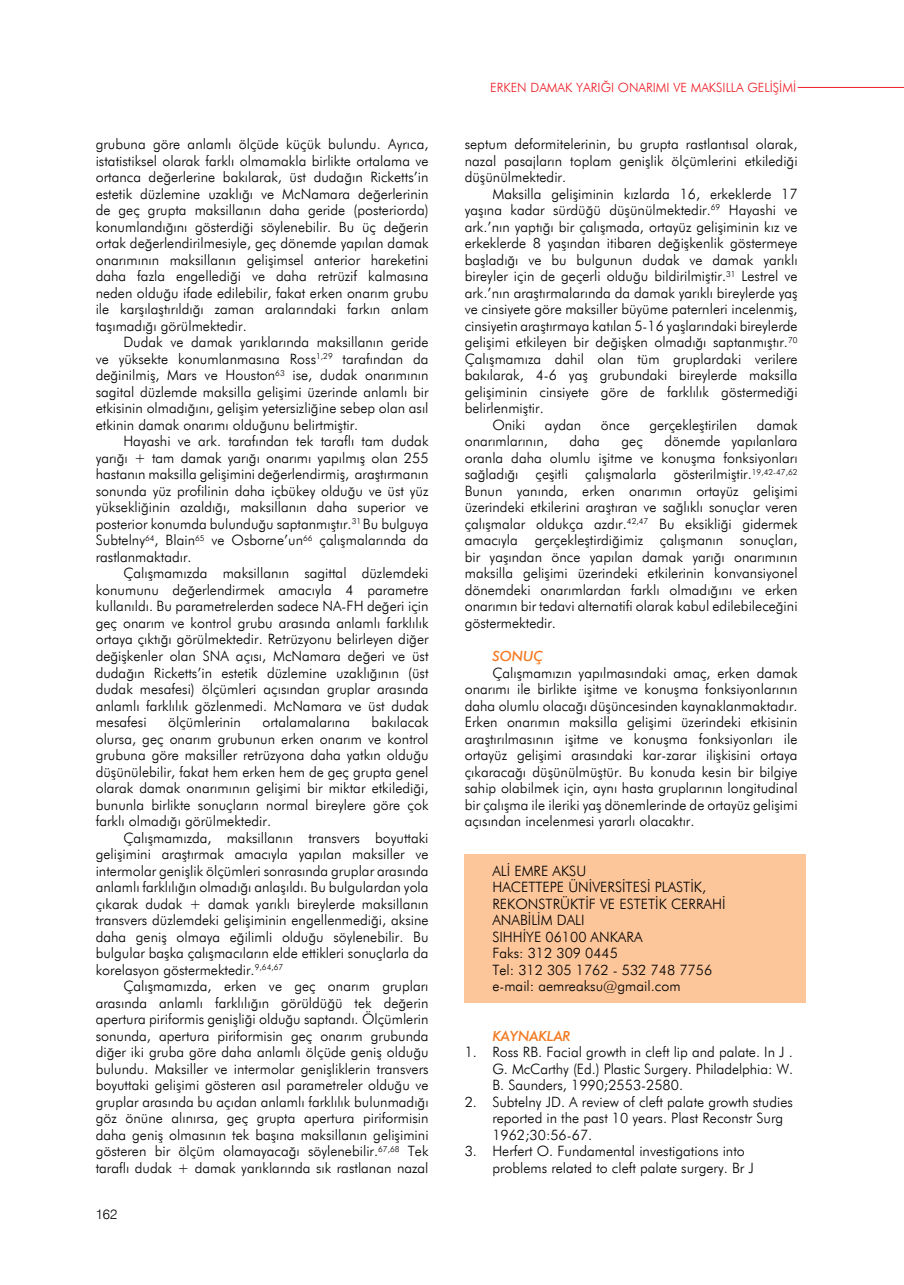
<style>
.page{position:relative;width:904px;height:1285px;background:#fff}
.page>*{position:absolute;margin:0;border:0;box-sizing:border-box;transform-origin:0 0}
.t1{font:300 14.25px/16.5px "Futura BT";color:#000;text-align:justify}
.t2{font:italic 500 14.25px "Futura BT";color:#f47920}
.t3{font:300 13.5px "Swiss 721 BT";color:#000}
.t4{font:300 12.75px "Futura BT";color:#ed1c24}
</style>
<div class="page">
<div style="left:465px;top:854px;width:341px;height:148px;background:#fcc59a"></div>
<hr style="left:797px;top:87px;width:107px;height:1px;background:#ed1c24">
<p class="t1" style="left:96px;top:136px;width:334px">grubuna göre anlamlı ölçüde küçük bulundu. Ayrıca, istatistiksel olarak farklı olmamakla birlikte ortalama ve ortanca değerlerine bakılarak, üst dudağın Ricketts’in estetik düzlemine uzaklığı ve McNamara değerlerinin de geç grupta maksillanın daha geride (posteriorda) konumlandığını gösterdiği söylenebilir. Bu üç değerin ortak değerlendirilmesiyle, geç dönemde yapılan damak onarımının maksillanın gelişimsel anterior hareketini daha fazla engellediği ve daha retrüzif kalmasına neden olduğu ifade edilebilir, fakat erken onarım grubu ile karşılaştırıldığı zaman aralarındaki farkın anlam taşımadığı görülmektedir.</p>
<p class="t1" style="left:96px;top:334px;width:334px;text-indent:28px">Dudak ve damak yarıklarında maksillanın geride ve yüksekte konumlanmasına Ross<sup>1,29</sup> tarafından da değinilmiş, Mars ve Houston<sup>63</sup> ise, dudak onarımının sagital düzlemde maksilla gelişimi üzerinde anlamlı bir etkisinin olmadığını, gelişim yetersizliğine sebep olan asıl etkinin damak onarımı olduğunu belirtmiştir.</p>
<p class="t1" style="left:96px;top:433px;width:334px;text-indent:28px">Hayashi ve ark. tarafından tek taraflı tam dudak yarığı + tam damak yarığı onarımı yapılmış olan 255 hastanın maksilla gelişimini değerlendirmiş, araştırmanın sonunda yüz profilinin daha içbükey olduğu ve üst yüz yüksekliğinin azaldığı, maksillanın daha superior ve posterior konumda bulunduğu saptanmıştır.<sup>31</sup> Bu bulguya Subtelny<sup>64</sup>, Blain<sup>65</sup> ve Osborne’un<sup>66</sup> çalışmalarında da rastlanmaktadır.</p>
<p class="t1" style="left:96px;top:565px;width:334px;text-indent:28px">Çalışmamızda maksillanın sagittal düzlemdeki konumunu değerlendirmek amacıyla 4 parametre kullanıldı. Bu parametrelerden sadece NA-FH değeri için geç onarım ve kontrol grubu arasında anlamlı farklılık ortaya çıktığı görülmektedir. Retrüzyonu belirleyen diğer değişkenler olan SNA açısı, McNamara değeri ve üst dudağın Ricketts’in estetik düzlemine uzaklığının (üst dudak mesafesi) ölçümleri açısından gruplar arasında anlamlı farklılık gözlenmedi. McNamara ve üst dudak mesafesi</p>
<p class="t1" style="left:96px;top:713px;width:334px;text-indent:276px">bakılacak olursa, geç onarım grubunun erken onarım ve kontrol grubuna göre maksiller retrüzyona daha yatkın olduğu düşünülebilir, fakat hem erken hem de geç grupta genel olarak damak onarımının gelişimi bir miktar etkilediği, bununla birlikte sonuçların normal bireylere göre çok farklı olmadığı görülmektedir.</p>
<p class="t1" style="left:96px;top:829px;width:334px;text-indent:28px">Çalışmamızda, maksillanın transvers boyuttaki gelişimini araştırmak amacıyla yapılan maksiller ve intermolar genişlik ölçümleri sonrasında gruplar arasında anlamlı farklılığın olmadığı anlaşıldı. Bu bulgulardan yola çıkarak dudak + damak yarıklı bireylerde maksillanın transvers düzlemdeki gelişiminin engellenmediği, aksine daha geniş olmaya eğilimli olduğu söylenebilir. Bu bulgular başka çalışmacıların elde ettikleri sonuçlarla da korelasyon göstermektedir.<sup>9,64,67</sup></p>
<p class="t1" style="left:96px;top:977px;width:334px;text-indent:28px">Çalışmamızda, erken ve geç onarım grupları arasında anlamlı farklılığın görüldüğü tek değerin apertura piriformis genişliği olduğu saptandı. Ölçümlerin sonunda, apertura piriformisin geç onarım grubunda diğer iki gruba göre daha anlamlı ölçüde geniş olduğu bulundu. Maksiller ve intermolar genişliklerin transvers boyuttaki gelişimi gösteren asıl parametreler olduğu ve gruplar arasında bu açıdan anlamlı farklılık bulunmadığı göz önüne alınırsa, geç grupta apertura piriformisin daha geniş olmasının tek başına maksillanın gelişimini gösteren bir ölçüm olamayacağı söylenebilir.<sup>67,68</sup> Tek taraflı dudak + damak yarıklarında sık rastlanan nazal</p>
<p class="t1" style="left:168px;top:713px;width:74px">ölçümlerinin</p>
<p class="t1" style="left:262px;top:713px;width:89px">ortalamalarına</p>
<p class="t3" style="left:96px;top:1205px;width:23px">162</p>
<p class="t4" style="left:490px;top:80px;width:15px">Erken</p>
<p class="t4" style="left:530px;top:80px;width:19px">Damak</p>
<p class="t4" style="left:576px;top:80px;width:61px">Yarığı Onarımı</p>
<p class="t4" style="left:673px;top:80px;width:35px">ve Maksi</p>
<p class="t4" style="left:725px;top:80px;width:72px">lla Ge lİşİmİ</p>
<p class="t1" style="left:465px;top:136px;width:334px">septum deformitelerinin, bu grupta rastlantısal olarak, nazal pasajların toplam genişlik ölçümlerini etkilediği düşünülmektedir.</p>
<p class="t1" style="left:492px;top:185px;width:307px">Maksilla gelişiminin kızlarda 16, erkeklerde 17</p>
<p class="t1" style="left:465px;top:202px;width:334px">yaşına kadar sürdüğü düşünülmektedir.<sup>69</sup> Hayashi ve</p>
<p class="t1" style="left:465px;top:218px;width:334px">ark.’nın yaptığı bir çalışmada, ortayüz gelişiminin kız ve</p>
<p class="t1" style="left:465px;top:235px;width:334px">erkeklerde 8 yaşından itibaren değişkenlik göstermeye</p>
<p class="t1" style="left:465px;top:251px;width:334px">başladığı ve bu bulgunun dudak ve damak yarıklı</p>
<p class="t1" style="left:465px;top:268px;width:334px">bireyler için de geçerli olduğu bildirilmiştir.<sup>31</sup> Lestrel ve</p>
<p class="t1" style="left:465px;top:284px;width:334px">ark.’nın araştırmalarında da damak yarıklı bireylerde yaş</p>
<p class="t1" style="left:465px;top:301px;width:334px">ve cinsiyete göre maksiller büyüme paternleri incelenmiş,</p>
<p class="t1" style="left:465px;top:317px;width:334px">cinsiyetin araştırmaya katılan 5-16 yaşlarındaki bireylerde</p>
<p class="t1" style="left:465px;top:334px;width:334px">gelişimi etkileyen bir değişken olmadığı saptanmıştır.<sup>70</sup></p>
<p class="t1" style="left:465px;top:350px;width:334px">Çalışmamıza dahil olan tüm gruplardaki verilere</p>
<p class="t1" style="left:465px;top:367px;width:334px">bakılarak, 4-6 yaş grubundaki bireylerde maksilla</p>
<p class="t1" style="left:465px;top:383px;width:334px">gelişiminin cinsiyete göre de farklılık göstermediği</p>
<p class="t1" style="left:465px;top:400px;width:80px">belirlenmiştir.</p>
<p class="t1" style="left:492px;top:416px;width:34px">Oniki</p>
<p class="t1" style="left:545px;top:416px;width:38px">aydan</p>
<p class="t1" style="left:601px;top:416px;width:30px">önce</p>
<p class="t1" style="left:649px;top:416px;width:89px">gerçekleştirilen</p>
<p class="t1" style="left:756px;top:416px;width:42px">damak</p>
<p class="t1" style="left:465px;top:433px;width:85px">onarımlarının,</p>
<p class="t1" style="left:569px;top:433px;width:32px">daha</p>
<p class="t1" style="left:621px;top:433px;width:23px">geç</p>
<p class="t1" style="left:465px;top:433px;width:334px;text-indent:200px">dönemde yapılanlara oranla daha olumlu işitme ve konuşma fonksiyonları sağladığı çeşitli çalışmalarla gösterilmiştir.<sup>19,42-47,62<br></sup>Bunun yanında, erken onarımın ortayüz gelişimi üzerindeki etkilerini araştıran ve sağlıklı sonuçlar veren çalışmalar oldukça azdır.<sup>42,47</sup> Bu eksikliği gidermek amacıyla gerçekleştirdiğimiz çalışmanın sonuçları, bir yaşından önce yapılan damak yarığı onarımının maksilla gelişimi üzerindeki etkilerinin konvansiyonel dönemdeki onarımlardan farklı olmadığını ve erken onarımın bir tedavi alternatifi olarak kabul edilebileceğini göstermektedir.</p>
<p class="t2" style="left:492px;top:647px;width:52px">SONUÇ</p>
<p class="t1" style="left:465px;top:664px;width:334px;text-indent:28px">Çalışmamızın yapılmasındaki amaç, erken damak onarımı ile birlikte işitme ve konuşma fonksiyonlarının daha olumlu olacağı düşüncesinden kaynaklanmaktadır.<br>Erken onarımın maksilla gelişimi üzerindeki etkisinin araştırılmasının işitme ve konuşma fonksiyonları ile ortayüz gelişimi arasındaki kar-zarar ilişkisini ortaya çıkaracağı düşünülmüştür. Bu konuda kesin bir bilgiye sahip olabilmek için, aynı hasta gruplarının longitudinal bir çalışma ile ileriki yaş dönemlerinde de ortayüz gelişimi açısından incelenmesi yararlı olacaktır.</p>
<p class="t1" style="left:492px;top:862px;width:39px">Alİ Emre</p>
<p class="t1" style="left:552px;top:862px;width:18px">Aksu</p>
<p class="t1" style="left:492px;top:878px;width:19px">Hacette</p>
<p class="t1" style="left:550px;top:878px;width:51px">pe ünİvers</p>
<p class="t1" style="left:622px;top:878px;width:85px">İtes İ Plastİk,</p>
<p class="t1" style="left:492px;top:895px;width:17px">Rekonstrükt</p>
<p class="t1" style="left:585px;top:895px;width:50px">İf ve Estet</p>
<p class="t1" style="left:655px;top:895px;width:35px">İk Cerrah</p>
<p class="t1" style="left:722px;top:895px;width:5px">İ</p>
<p class="t1" style="left:492px;top:911px;width:18px">Anab</p>
<p class="t1" style="left:492px;top:911px;width:221px;text-align:left;text-indent:36px">İlİm Dalı<br>Sıhh İye 06100 ANKARA<br>Faks: 312 309 0445<br>Tel: 312 305 1762 - 532 748 7756 e-mail: aemreaksu@gmail.com</p>
<p class="t2" style="left:492px;top:1026px;width:79px">KAYNAKLAR</p>
<p class="t1" style="left:492px;top:1043px;width:302px;text-indent:-28px">1. Ross RB. Facial growth in cleft lip and palate. In J .<br>G. McCarthy (Ed.) Plastic Surgery. Philadelphia: W.<br>B. Saunders, 1990;2553-2580.</p>
<p class="t1" style="left:492px;top:1093px;width:302px;text-align:left;text-indent:-28px">2. Subtelny JD. A review of cleft palate growth studies reported in the past 10 years. Plast Reconstr Surg<br>1962;30:56-67.</p>
<p class="t1" style="left:492px;top:1142px;width:263px;text-indent:-28px">3. Herfert O. Fundamental investigations into problems related to cleft palate surgery. Br J</p>
</div>
